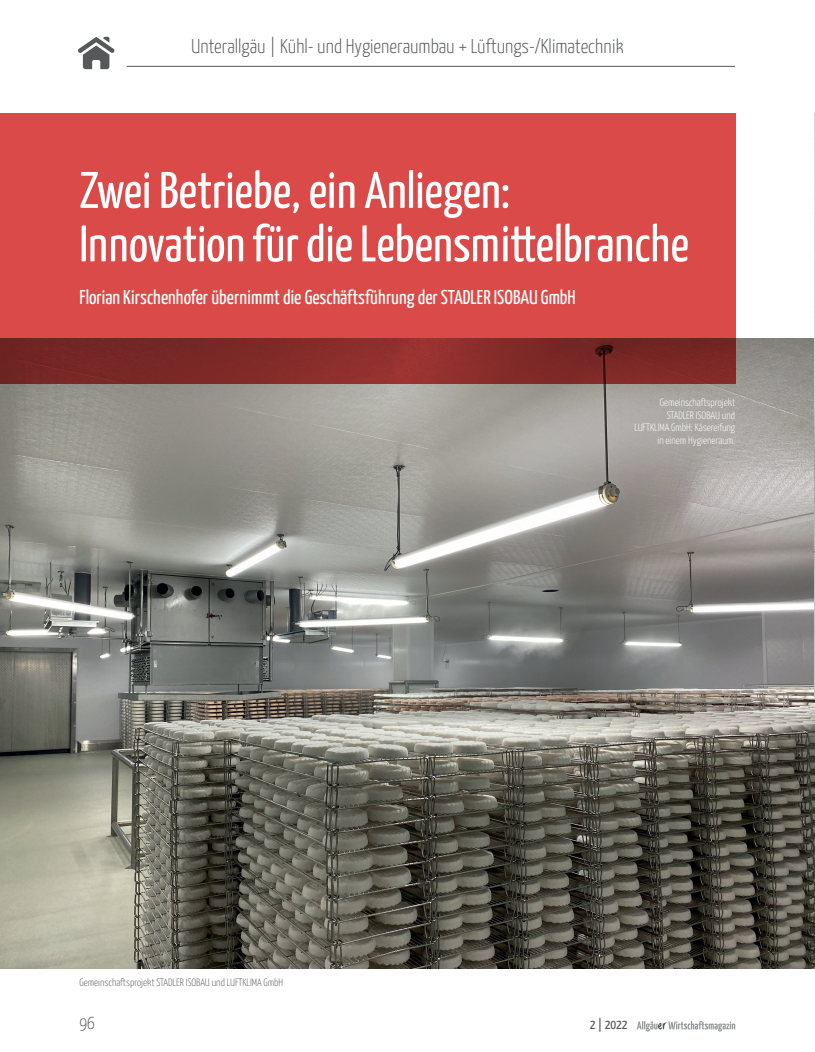
<style>
.page{position:relative;width:815px;height:1052px;background:#fff}
.page>*{position:absolute;margin:0;border:0;box-sizing:border-box;transform-origin:0 0}
.t1{font:51.38px/53.5px "Yanone Kaffeesatz";color:#fff}
.t2{font:20px "Yanone Kaffeesatz";color:#fff}
.t3{font:300 20px "Yanone Kaffeesatz";color:#57585a}
.t4{font:300 17.5px "Yanone Kaffeesatz";color:#57585a}
.t5{font:13.75px "Yanone Kaffeesatz";color:#57585a}
.t6{font:300 10.62px/12.5px "Yanone Kaffeesatz";color:#fff;text-align:right}
.t7{font:300 10.62px "Yanone Kaffeesatz";color:#636366}
</style>
<div class="page">
<svg style="left:637px;top:1021px;width:98px;height:10px"></svg>
<svg style="left:78px;top:37px;width:37px;height:32px"></svg>
<hr style="left:127px;top:66px;width:608px;height:1px;background:#57585a">
<img style="left:0;top:339px;width:815px;height:630px">
<svg style="left:0;top:113px;width:735px;height:271px;background:#ca4443"></svg>
<img style="left:814px;top:113px;width:1px;height:586px">
<h2 class="t3" style="left:191px;top:32px;width:434px">Unterallgäu | Kühl- und Hygieneraumbau + Lüftungs-/Klimatechnik</h2>
<h1 class="t1" style="left:79px;top:160px;width:611px">Zwei Betriebe, ein Anliegen:<br>Innovation für die Lebensmittelbranche</h1>
<h2 class="t2" style="left:79px;top:283px;width:498px">Florian Kirschenhofer übernimmt die Geschäftsführung der STADLER ISOBAU GmbH</h2>
<p class="t6" style="left:634px;top:395px;width:102px">Gemeinschaftsprojekt<br>STADLER ISOBAU und<br>LUFTKLIMA GmbH: Käsereifung in einem Hygieneraum.</p>
<p class="t7" style="left:79px;top:974px;width:205px">Gemeinschaftsprojekt STADLER ISOBAU und LUFTKLIMA GmbH</p>
<h3 class="t4" style="left:79px;top:1010px;width:17px">96</h3>
<p class="t5" style="left:589px;top:1015px;width:39px">2 | 2022</p>
</div>
